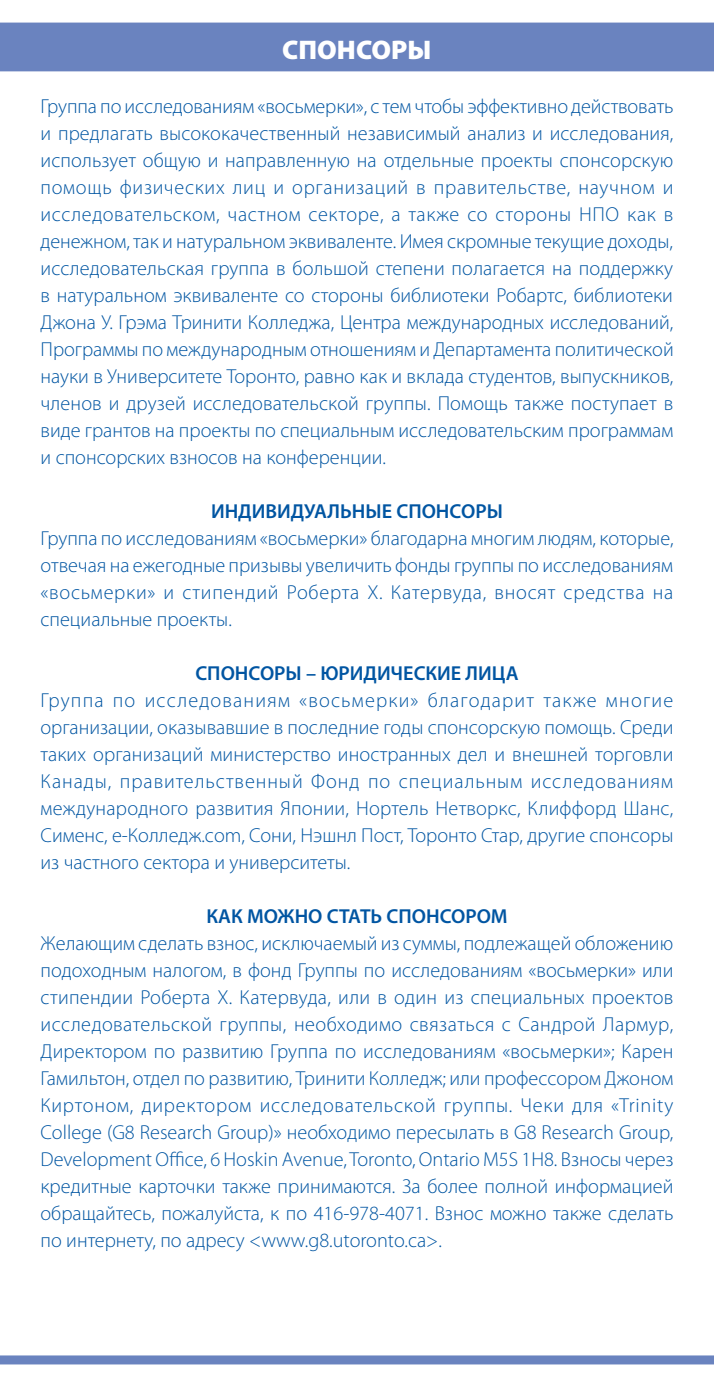
<style>
.page{position:relative;width:714px;height:1391px;background:#fff}
.page>*{position:absolute;margin:0;border:0;box-sizing:border-box;transform-origin:0 0}
.t1{font:900 27px "Myriad Pro";color:#fff}
.t2{font:300 20.25px/27px "Myriad Pro";color:#0155a2;text-align:justify}
.t3{font:600 20.25px "Myriad Pro";color:#0155a2}
</style>
<div class="page">
<div style="left:0;top:23px;width:713px;height:48px;background:#6a83bf"></div>
<div style="left:0;top:1355px;width:713px;height:9px;background:#6a83bf"></div>
<h1 class="t1" style="left:282px;top:32px;width:151px">СПОНСОРЫ</h1>
<p class="t2" style="left:40px;top:92px;width:634px">Группа по исследованиям «восьмерки», с тем чтобы эффективно действовать и предлагать высококачественный независимый анализ и исследования, использует общую и направленную на отдельные проекты спонсорскую помощь физических лиц и организаций в правительстве, научном и исследовательском, частном секторе, а также со стороны НПО как в денежном, так и натуральном эквиваленте. Имея скромные текущие доходы, исследовательская группа в большой степени полагается на поддержку в натуральном эквиваленте со стороны библиотеки Робартс, библиотеки Джона У. Грэма Тринити Колледжа, Центра международных исследований, Программы по международным отношениям и Департамента политической науки в Университете Торонто, равно как и вклада студентов, выпускников, членов и друзей исследовательской группы. Помощь также поступает в виде грантов на проекты по специальным исследовательским программам и спонсорских взносов на конференции.</p>
<p class="t3" style="left:211px;top:498px;width:293px">ИНДИВИДУАЛЬНЫЕ СПОНСОРЫ</p>
<p class="t2" style="left:40px;top:524px;width:634px">Группа по исследованиям «восьмерки» благодарна многим людям, которые, отвечая на ежегодные призывы увеличить фонды группы по исследованиям «восьмерки» и стипендий Роберта Х. Катервуда, вносят средства на специальные проекты.</p>
<p class="t3" style="left:195px;top:660px;width:324px">СПОНСОРЫ – ЮРИДИЧЕСКИЕ ЛИЦА</p>
<p class="t2" style="left:40px;top:686px;width:634px">Группа по исследованиям «восьмерки» благодарит также многие организации, оказывавшие в последние годы спонсорскую помощь. Среди таких организаций министерство иностранных дел и внешней торговли Канады, правительственный Фонд по специальным исследованиям международного развития Японии, Нортель Нетворкс, Клиффорд Шанс, Сименс, е-Колледж.com, Сони, Нэшнл Пост, Торонто Стар, другие спонсоры из частного сектора и университеты.</p>
<p class="t3" style="left:206px;top:903px;width:302px">КАК МОЖНО СТАТЬ СПОНСОРОМ</p>
<p class="t2" style="left:40px;top:929px;width:634px">Желающим сделать взнос, исключаемый из суммы, подлежащей обложению подоходным налогом, в фонд Группы по исследованиям «восьмерки» или стипендии Роберта Х. Катервуда, или в один из специальных проектов исследовательской группы, необходимо связаться с Сандрой Лармур, Директором по развитию Группа по исследованиям «восьмерки»; Карен Гамильтон, отдел по развитию, Тринити Колледж; или профессором Джоном Киртоном, директором исследовательской группы. Чеки для «Trinity College (G8 Research Group)» необходимо пересылать в G8 Research Group, Development Office, 6 Hoskin Avenue, Toronto, Ontario M5S 1H8. Взносы через кредитные карточки также принимаются. За более полной информацией обращайтесь, пожалуйста, к по 416-978-4071. Взнос можно также сделать по интернету, по адресу &lt;www.g8.utoronto.ca&gt;.</p>
</div>
